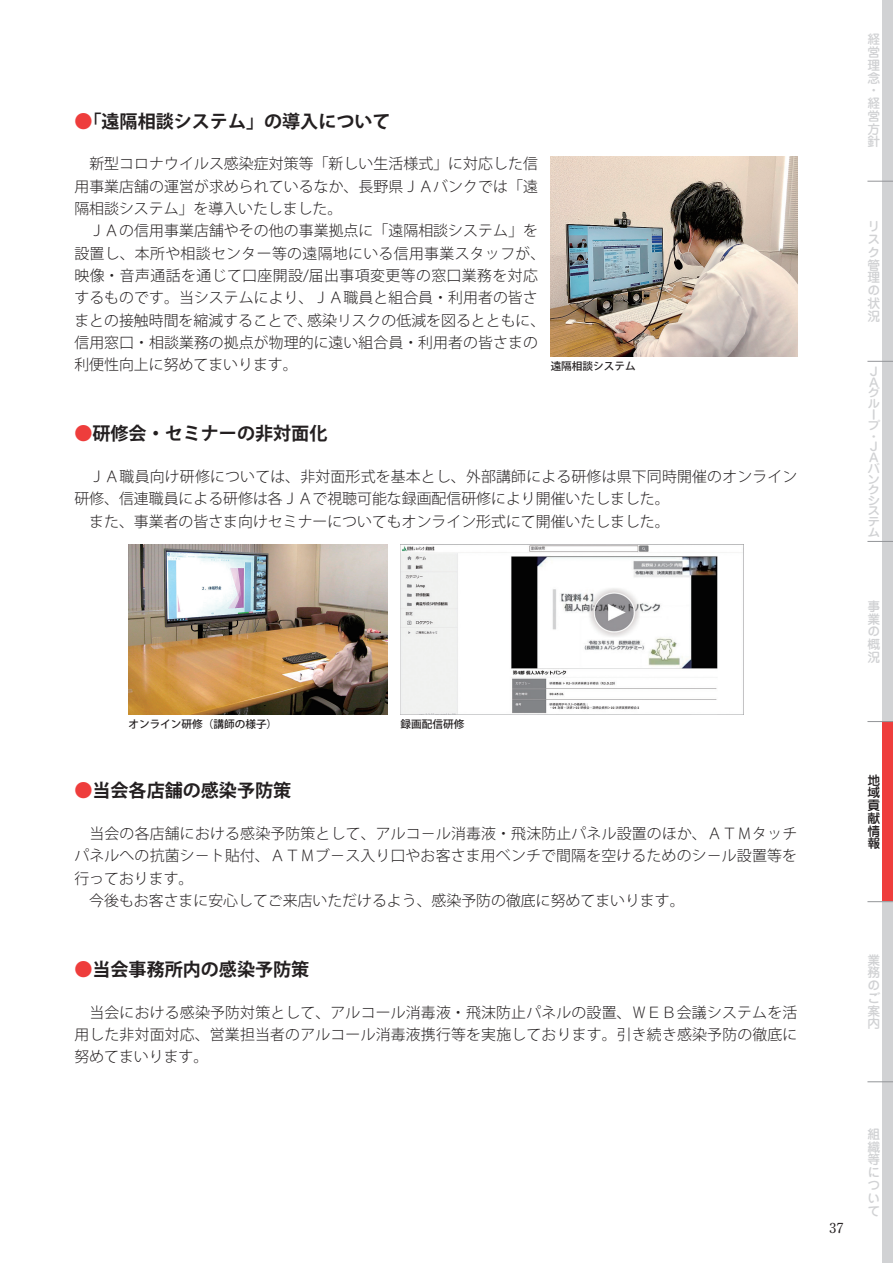
<style>
.page{position:relative;width:893px;height:1263px;background:#fff}
.page>*{position:absolute;margin:0;border:0;box-sizing:border-box;transform-origin:0 0}
.t1{font:700 18px "Koz Go Pr 6 N";color:#231f20}
.t2{font:300 14.85px/22.4px "Koz Go Pr 6 N";letter-spacing:.005em;color:#231f20}
.t3{font:700 13.8px "Futo Min A101 Pr 6 N";color:#231f20}
.t4{font:500 12.75px/12.8px "Jun 34 Pro";color:#d1d2d4;text-align:justify}
.t5{font:500 12.75px/12.8px "Jun 34 Pro";color:#231f20;text-align:justify}
.t6{font:500 11.85px/10.6px "Jun 34 Pro";color:#d1d2d4;scale:1.08 1}
.t7{font:500 10.65px "Koz Go Pr 6 N";color:#231f20}
.s1{color:#ee3d3c}
</style>
<div class="page">
<div style="left:882px;top:0;width:11px;height:181px;background:#d1d2d4"></div>
<div style="left:882px;top:181px;width:11px;height:180px;background:#d1d2d4"></div>
<div style="left:882px;top:361px;width:11px;height:180px;background:#d1d2d4"></div>
<div style="left:882px;top:541px;width:11px;height:180px;background:#d1d2d4"></div>
<div style="left:882px;top:721px;width:11px;height:181px;background:#ee3d3c"></div>
<div style="left:882px;top:902px;width:11px;height:180px;background:#d1d2d4"></div>
<div style="left:882px;top:1082px;width:11px;height:181px;background:#d1d2d4"></div>
<svg style="left:867px;top:181px;width:26px;height:1px"></svg>
<svg style="left:867px;top:361px;width:26px;height:1px"></svg>
<svg style="left:867px;top:541px;width:26px;height:1px"></svg>
<svg style="left:867px;top:721px;width:26px;height:1px"></svg>
<svg style="left:867px;top:901px;width:26px;height:1px"></svg>
<svg style="left:867px;top:1081px;width:26px;height:1px"></svg>
<img style="left:551px;top:156px;width:246px;height:200px">
<img style="left:128px;top:544px;width:260px;height:170px">
<img style="left:401px;top:544px;width:342px;height:170px">
<p class="t1" style="left:74px;top:111px;width:318px"><span class="s1">●</span>「遠隔相談システム」の導入について</p>
<p class="t2" style="left:74px;top:153px;width:472px">　新型コロナウイルス感染症対策等「新しい生活様式」に対応した信用事業店舗の運営が求められているなか、長野県ＪＡバンクでは「遠隔相談システム」を導入いたしました。<br>　ＪＡの信用事業店舗やその他の事業拠点に「遠隔相談システム」を設置し、本所や相談センター等の遠隔地にいる信用事業スタッフが、映像・音声通話を通じて口座開設/届出事項変更等の窓口業務を対応するものです。当システムにより、ＪＡ職員と組合員・利用者の皆さまとの接触時間を縮減することで、感染リスクの低減を図るとともに、信用窓口・相談業務の拠点が物理的に遠い組合員・利用者の皆さまの利便性向上に努めてまいります。</p>
<p class="t7" style="left:551px;top:360px;width:87px">遠隔相談システム</p>
<p class="t1" style="left:74px;top:423px;width:254px"><span class="s1">●</span>研修会・セミナーの非対面化</p>
<p class="t2" style="left:74px;top:466px;width:725px">　ＪＡ職員向け研修については、非対面形式を基本とし、外部講師による研修は県下同時開催のオンライン研修、信連職員による研修は各ＪＡで視聴可能な録画配信研修により開催いたしました。<br>　また、事業者の皆さま向けセミナーについてもオンライン形式にて開催いたしました。</p>
<p class="t7" style="left:128px;top:718px;width:150px">オンライン研修（講師の様子）</p>
<p class="t7" style="left:401px;top:718px;width:65px">録画配信研修</p>
<p class="t1" style="left:74px;top:780px;width:218px"><span class="s1">●</span>当会各店舗の感染予防策</p>
<p class="t2" style="left:74px;top:823px;width:724px">　当会の各店舗における感染予防策として、アルコ－ル消毒液・飛沫防止パネル設置のほか、ＡＴＭタッチパネルへの抗菌シ－ト貼付、ＡＴＭブ－ス入り口やお客さま用ベンチで間隔を空けるためのシ－ル設置等を行っております。<br>　今後もお客さまに安心してご来店いただけるよう、感染予防の徹底に努めてまいります。</p>
<p class="t1" style="left:74px;top:959px;width:236px"><span class="s1">●</span>当会事務所内の感染予防策</p>
<p class="t2" style="left:74px;top:1001px;width:725px;text-align:justify">　当会における感染予防対策として、アルコール消毒液・飛沫防止パネルの設置、ＷＥＢ会議システムを活用した非対面対応、営業担当者のアルコール消毒液携行等を実施しております。引き続き感染予防の徹底に努めてまいります。</p>
<p class="t4" style="left:867px;top:32px;width:14px;text-align:left">経営理念・経営方針</p>
<p class="t4" style="left:867px;top:219px;width:14px;text-align:left">リスク管理の状況</p>
<p class="t6" style="left:867px;top:364px;width:13px">Ｊ<br>Ａグループ</p>
<p class="t6" style="left:867px;top:430px;width:13px">・<br>Ｊ<br>Ａバンクシステム</p>
<p class="t4" style="left:867px;top:598px;width:14px">事業の概況</p>
<p class="t5" style="left:867px;top:772px;width:14px">地域貢献情報</p>
<p class="t4" style="left:867px;top:952px;width:14px">業務のご案内</p>
<p class="t3" style="left:829px;top:1217px;width:16px">37</p>
<p class="t4" style="left:867px;top:1126px;width:14px">組織等について</p>
</div>
